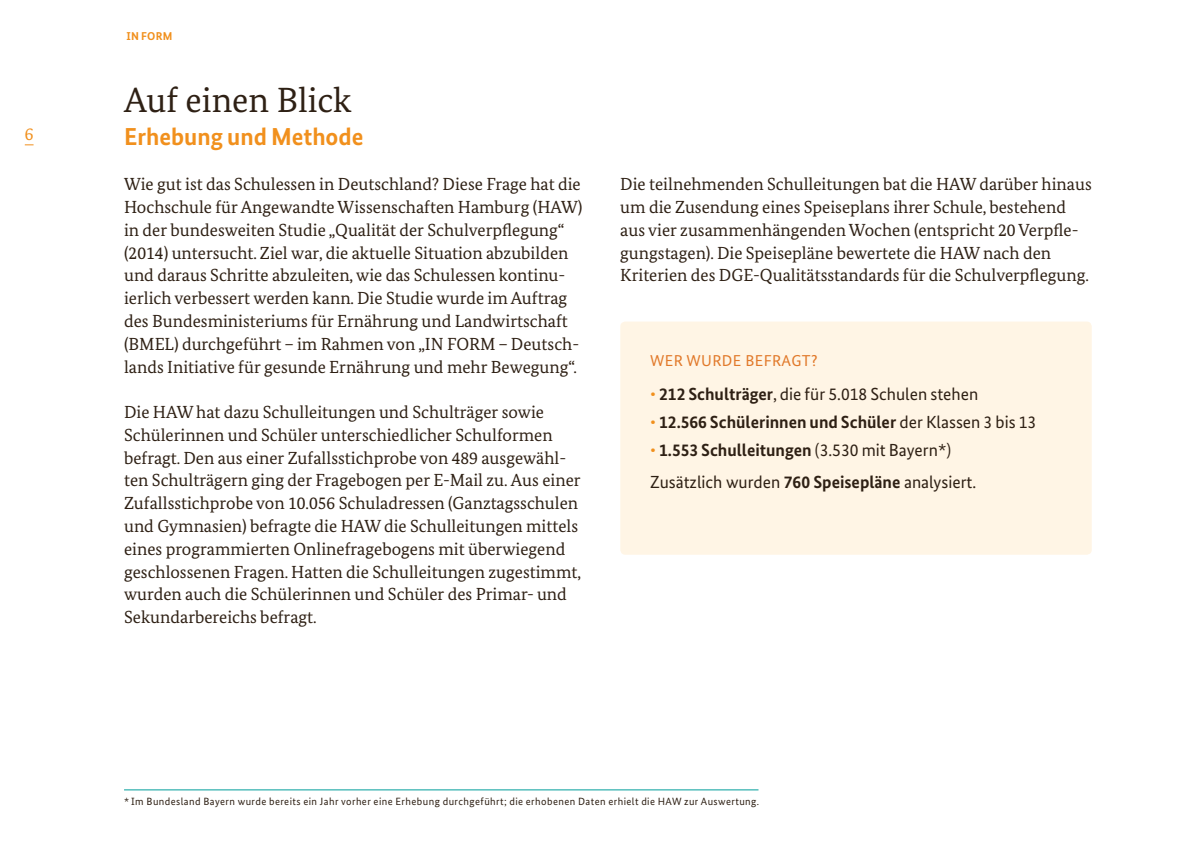
<style>
.page{position:relative;width:1191px;height:859px;background:#fff}
.page>*{position:absolute;margin:0;border:0;box-sizing:border-box;transform-origin:0 0}
.Überschrift_1{font:35px "Bundes Serif";color:#2e2014}
.Überschrift_2{font:700 24.5px "Bundes Sans";color:#f1901d}
.Fließtext_10_13{font:17.5px/22.8px "Bundes Serif";color:#2e2014}
.t1{font:700 17.5px "Bundes Sans";color:#2e2014}
.Kasten_Fließtext{font:17.5px "Bundes Sans";color:#2e2014}
.t2{font:17.5px "Bundes Serif";color:#f1901d}
.Kasten_Überschrift{font:15.75px "Bundes Sans";letter-spacing:.02em;color:#e1792a}
.t3{font:700 11.38px "Bundes Sans";letter-spacing:.025em;color:#f1901d}
.Fußnote{font:10.5px "Bundes Sans";letter-spacing:.04em;color:#2e2014}
.s1{color:#f1901d}
.s2{font-weight:700}
.s3{font-weight:400;color:#f1901d}
.s4{font-weight:400}
</style>
<div class="page">
<div style="left:620px;top:321px;width:471px;height:233px;background:#fff5e5;border-radius:5px"></div>
<hr style="left:124px;top:789px;width:634px;height:1px;background:#009e9a">
<p class="t2" style="left:25px;top:123px;width:10px">6</p>
<p class="t3" style="left:126px;top:29px;width:48px">IN FORM</p>
<p class="Überschrift_1" style="left:124px;top:79px;width:229px">Auf einen Blick</p>
<p class="Überschrift_2" style="left:124px;top:121px;width:241px">Erhebung und Methode</p>
<p class="Fließtext_10_13" style="left:124px;top:173px;width:460px">Wie gut ist das Schulessen in Deutschland? Diese Frage hat die Hochschule für Angewandte Wissenschaften Hamburg (HAW) in der bundesweiten Studie „Qualität der Schulverpflegung“ (2014) untersucht. Ziel war, die aktuelle Situation abzubilden und daraus Schritte abzuleiten, wie das Schulessen kontinu&shy;ierlich verbessert werden kann. Die Studie wurde im Auftrag des Bundesministeriums für Ernährung und Landwirtschaft (BMEL) durchgeführt – im Rahmen von „IN FORM – Deutsch&shy;lands Initiative für gesunde Ernährung und mehr Bewegung“.</p>
<p class="Fließtext_10_13" style="left:124px;top:400px;width:458px">Die HAW hat dazu Schulleitungen und Schulträger sowie Schülerinnen und Schüler unterschiedlicher Schulformen befragt. Den aus einer Zufallsstichprobe von 489 ausgewähl&shy;ten Schulträgern ging der Fragebogen per E-Mail zu. Aus einer Zufallsstichprobe von 10.056 Schuladressen (Ganztagsschulen und Gymnasien) befragte die HAW die Schulleitungen mittels eines programmierten Onlinefragebogens mit überwiegend geschlossenen Fragen. Hatten die Schulleitungen zugestimmt, wurden auch die Schülerinnen und Schüler des Primar- und Sekundarbereichs befragt.</p>
<p class="Fließtext_10_13" style="left:620px;top:173px;width:473px">Die teilnehmenden Schulleitungen bat die HAW darüber hinaus um die Zusendung eines Speiseplans ihrer Schule, bestehend aus vier zusammenhängenden Wochen (entspricht 20 Verpfle&shy;gungstagen). Die Speisepläne bewertete die HAW nach den Kriterien des DGE-Qualitätsstandards für die Schulverpflegung.</p>
<p class="Kasten_Überschrift" style="left:650px;top:350px;width:169px">WER WURDE BEFRAGT?</p>
<p class="Kasten_Fließtext" style="left:650px;top:383px;width:330px"><span class="s1">•</span> <span class="s2">212 Schulträger</span>, die für 5.018 Schulen stehen</p>
<p class="t1" style="left:650px;top:411px;width:388px"><span class="s3">•</span> 12.566 Schülerinnen und Schüler <span class="s4">der Klassen 3 bis 13</span></p>
<p class="t1" style="left:650px;top:439px;width:302px"><span class="s3">•</span> 1.553 Schulleitungen <span class="s4">(3.530 mit Bayern*)</span></p>
<p class="Kasten_Fließtext" style="left:650px;top:471px;width:328px">Zusätzlich wurden <span class="s2">760 Speisepläne</span> analysiert.</p>
<p class="Fußnote" style="left:124px;top:794px;width:636px">* Im Bundesland Bayern wurde bereits ein Jahr vorher eine Erhebung durchgeführt; die erhobenen Daten erhielt die HAW zur Auswertung.</p>
</div>
